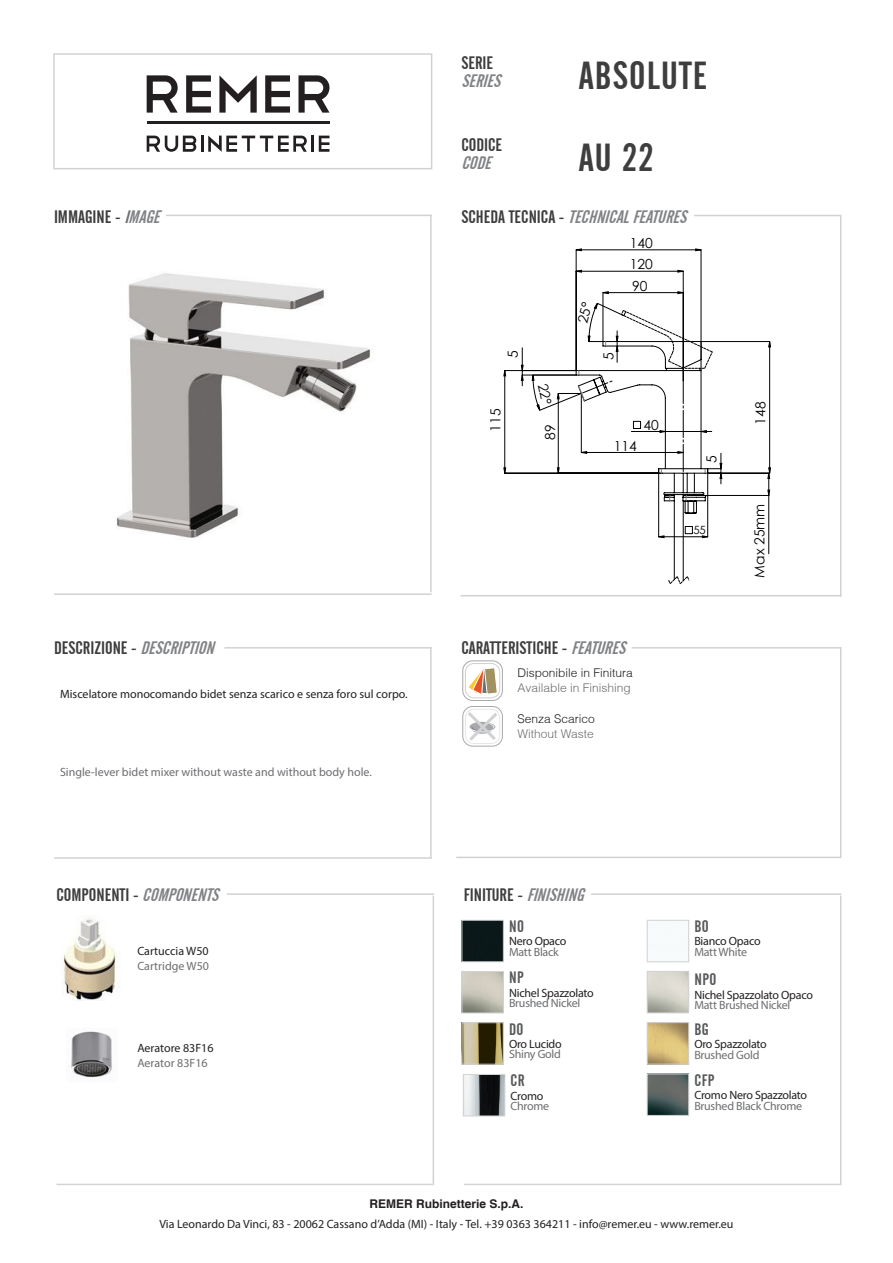
<style>
.page{position:relative;width:893px;height:1263px;background:#fff}
.page>*{position:absolute;margin:0;border:0;box-sizing:border-box;transform-origin:0 0}
.t1{font:39px "Alternate Gothic No 2 BT";letter-spacing:.03em;color:#3e3e3f}
.t2{font:18px "Alternate Gothic No 2 BT";color:#3e3e3f}
.t3{font:italic 18px "Alternate Gothic No 2 BT";color:#808285}
.t4{font:16.5px "Alternate Gothic No 2 BT";letter-spacing:.03em;color:#57585a}
.t5{font:13.8px/21.5px "Century Gothic";color:#000}
.t6{font:12px/10.6px "Myriad Pro";letter-spacing:-.02em;color:#231f20}
.t7{font:12px "Myriad Pro";color:#231f20}
.t8{font:12px "Myriad Pro";color:#6c6d70}
.t9{font:300 12px "Helvetica";color:#231f20}
.t10{font:300 12px "Helvetica";color:#6c6d70}
.t11{font:700 12px "Helvetica";color:#231f20}
.t12{font:11.4px "Century Gothic";color:#000}
.s1{font-style:italic;color:#6c6d70}
.s2{font-style:italic;color:#808285}
.s3{font-style:normal;color:#3e3e3f}
.s4{color:#6c6d70}
</style>
<div class="page">
<div style="left:53px;top:53px;width:379px;height:116px;border:2px solid #d1d2d4"></div>
<svg style="left:147px;top:75px;width:31px;height:38px"></svg>
<svg style="left:186px;top:75px;width:25px;height:38px"></svg>
<svg style="left:219px;top:75px;width:38px;height:38px"></svg>
<svg style="left:265px;top:75px;width:25px;height:38px"></svg>
<svg style="left:298px;top:75px;width:31px;height:38px"></svg>
<svg style="left:147px;top:136px;width:49px;height:16px"></svg>
<hr style="left:201px;top:136px;width:3px;height:16px;background:#231f20">
<svg style="left:208px;top:136px;width:99px;height:16px"></svg>
<hr style="left:311px;top:136px;width:3px;height:16px;background:#231f20">
<svg style="left:319px;top:136px;width:10px;height:16px"></svg>
<hr style="left:147px;top:122px;width:182px;height:2px;background:#231f20">
<hr style="left:224px;top:647px;width:208px;height:1px;background:#d1d2d4">
<hr style="left:694px;top:215px;width:147px;height:1px;background:#d1d2d4">
<hr style="left:461px;top:595px;width:380px;height:1px;background:#d1d2d4">
<hr style="left:632px;top:647px;width:209px;height:1px;background:#d1d2d4">
<hr style="left:166px;top:215px;width:266px;height:1px;background:#d1d2d4">
<hr style="left:54px;top:857px;width:378px;height:2px;background:#d1d2d4">
<hr style="left:54px;top:593px;width:378px;height:2px;background:#d1d2d4">
<hr style="left:430px;top:647px;width:2px;height:212px;background:#d1d2d4">
<hr style="left:840px;top:647px;width:1px;height:210px;background:#d1d2d4">
<hr style="left:430px;top:215px;width:2px;height:377px;background:#d1d2d4">
<hr style="left:840px;top:215px;width:1px;height:381px;background:#d1d2d4">
<hr style="left:591px;top:893px;width:250px;height:2px;background:#d1d2d4">
<hr style="left:227px;top:893px;width:207px;height:2px;background:#d1d2d4">
<hr style="left:840px;top:896px;width:1px;height:289px;background:#d1d2d4">
<hr style="left:433px;top:896px;width:1px;height:289px;background:#d1d2d4">
<hr style="left:464px;top:1184px;width:376px;height:1px;background:#d1d2d4">
<hr style="left:56px;top:1184px;width:377px;height:1px;background:#d1d2d4">
<hr style="left:456px;top:857px;width:385px;height:1px;background:#d1d2d4">
<img style="left:463px;top:922px;width:39px;height:38px">
<div style="left:461px;top:920px;width:43px;height:42px;border:1px solid #d1d2d4"></div>
<div style="left:647px;top:920px;width:42px;height:42px;border:1px solid #d1d2d4"></div>
<div style="left:461px;top:971px;width:43px;height:42px;border:1px solid #d1d2d4"></div>
<div style="left:647px;top:971px;width:42px;height:42px;border:1px solid #d1d2d4"></div>
<img style="left:463px;top:1024px;width:39px;height:39px">
<div style="left:461px;top:1022px;width:43px;height:43px;border:1px solid #d1d2d4"></div>
<img style="left:649px;top:1024px;width:38px;height:38px">
<div style="left:647px;top:1022px;width:42px;height:42px;border:1px solid #d1d2d4"></div>
<img style="left:649px;top:1075px;width:38px;height:39px">
<div style="left:647px;top:1073px;width:42px;height:43px;border:1px solid #d1d2d4"></div>
<svg style="left:467px;top:666px;width:31px;height:29px"></svg>
<div style="left:465px;top:663px;width:35px;height:35px;border:1px solid #d1d2d4;border-radius:9px"></div>
<div style="left:462px;top:660px;width:41px;height:41px;border:1px solid #a8a9ad;border-radius:10px"></div>
<img style="left:62px;top:917px;width:57px;height:83px">
<img style="left:71px;top:1031px;width:41px;height:47px">
<img style="left:465px;top:1076px;width:38px;height:38px">
<div style="left:463px;top:1074px;width:42px;height:42px;border:1px solid #d1d2d4"></div>
<img style="left:116px;top:273px;width:255px;height:265px">
<svg style="left:465px;top:709px;width:35px;height:34px"></svg>
<div style="left:465px;top:709px;width:35px;height:35px;border:1px solid #e6e7e9;border-radius:9px"></div>
<div style="left:462px;top:706px;width:41px;height:40px;border:1px solid #a8a9ad;border-radius:10px"></div>
<svg style="left:503px;top:249px;width:268px;height:335px"></svg>
<p class="t2" style="left:54px;top:207px;width:112px">IMMAGINE - <span class="s1">I</span><span class="s2">MAGE</span></p>
<p class="t2" style="left:54px;top:638px;width:167px">DESCRIZIONE - <span class="s2">DESCRIPTION</span></p>
<p class="t7" style="left:60px;top:686px;width:349px">Miscelatore monocomando bidet senza scarico e senza foro sul corpo.</p>
<p class="t8" style="left:60px;top:765px;width:313px">Single-lever bidet mixer without waste and without body hole.</p>
<p class="t2" style="left:461px;top:53px;width:33px">SERIE</p>
<p class="t3" style="left:461px;top:71px;width:46px">SERIES</p>
<p class="t2" style="left:461px;top:134px;width:42px">CODICE</p>
<p class="t3" style="left:461px;top:152px;width:36px">CODE</p>
<p class="t1" style="left:579px;top:54px;width:130px">ABSOLUTE</p>
<p class="t1" style="left:579px;top:136px;width:77px">AU 22</p>
<p class="t3" style="left:461px;top:207px;width:232px"><span class="s3">S C H E D A T E C N I C A -</span> TECHNICALFEATURES</p>
<p class="t5" style="left:630px;top:232px;width:25px">140<br>120</p>
<p class="t5" style="left:502px;top:358px;width:9px;rotate:-90deg">5</p>
<p class="t5" style="left:485px;top:432px;width:25px;rotate:-90deg">115</p>
<p class="t5" style="left:539px;top:440px;width:17px;rotate:-90deg">89</p>
<p class="t5" style="left:632px;top:275px;width:17px">90</p>
<p class="t5" style="left:597px;top:360px;width:9px;rotate:-90deg">5</p>
<p class="t5" style="left:643px;top:414px;width:17px">40</p>
<p class="t5" style="left:614px;top:435px;width:25px">114</p>
<p class="t5" style="left:701px;top:463px;width:9px;rotate:-90deg">5</p>
<p class="t12" style="left:693px;top:522px;width:14px">55</p>
<p class="t2" style="left:461px;top:638px;width:171px">CARATTERISTICHE - <span class="s2">FEATURES</span></p>
<p class="t9" style="left:518px;top:666px;width:117px">Disponibile in Finitura</p>
<p class="t10" style="left:518px;top:681px;width:115px">Available in Finishing</p>
<p class="t9" style="left:518px;top:711px;width:79px">Senza Scarico</p>
<p class="t10" style="left:518px;top:726px;width:78px">Without Waste</p>
<p class="t5" style="left:749px;top:425px;width:25px;rotate:-90deg">148</p>
<p class="t5" style="left:748px;top:578px;width:76px;rotate:-90deg">Max 25mm</p>
<p class="t2" style="left:56px;top:884px;width:169px">COMPONENTI - <span class="s2">COMPONENTS</span></p>
<p class="t2" style="left:464px;top:884px;width:127px">F I N I T U R E - <span class="s2">FINISHING</span></p>
<p class="t4" style="left:509px;top:917px;width:16px">NO</p>
<p class="t4" style="left:694px;top:917px;width:16px">BO</p>
<p class="t7" style="left:137px;top:943px;width:73px">Cartuccia W50</p>
<p class="t8" style="left:137px;top:958px;width:73px">Cartridge W50</p>
<p class="t7" style="left:137px;top:1040px;width:78px">Aeratore 83F16</p>
<p class="t8" style="left:137px;top:1055px;width:72px">Aerator 83F16</p>
<p class="t6" style="left:509px;top:936px;width:59px">Nero Opaco<br><span class="s4">Matt Black</span></p>
<p class="t6" style="left:694px;top:936px;width:68px">Bianco Opaco<br><span class="s4">Matt White</span></p>
<p class="t4" style="left:509px;top:968px;width:16px">NP</p>
<p class="t4" style="left:694px;top:970px;width:24px">NPO</p>
<p class="t6" style="left:509px;top:987px;width:86px">Nichel Spazzolato<br><span class="s4">Brushed Nickel</span></p>
<p class="t6" style="left:694px;top:989px;width:120px">Nichel Spazzolato Opaco<br><span class="s4">Matt Brushed Nickel</span></p>
<p class="t4" style="left:509px;top:1020px;width:16px">DO</p>
<p class="t4" style="left:694px;top:1020px;width:16px">BG</p>
<p class="t6" style="left:509px;top:1038px;width:54px">Oro Lucido<br><span class="s4">Shiny Gold</span></p>
<p class="t6" style="left:694px;top:1039px;width:74px">Oro Spazzolato<br><span class="s4">Brushed Gold</span></p>
<p class="t4" style="left:510px;top:1071px;width:16px">CR</p>
<p class="t4" style="left:694px;top:1071px;width:22px">CFP</p>
<p class="t6" style="left:510px;top:1090px;width:34px">Cromo</p>
<p class="t8" style="left:510px;top:1099px;width:40px">Chrome</p>
<p class="t6" style="left:694px;top:1089px;width:114px">Cromo Nero Spazzolato<br><span class="s4">Brushed Black Chrome</span></p>
<p class="t11" style="left:369px;top:1197px;width:156px">REMER Rubinetterie S.p.A.</p>
<p class="t7" style="left:159px;top:1216px;width:576px">Via Leonardo Da Vinci, 83 - 20062 Cassano d’Adda (MI) - Italy - Tel. +39 0363 364211 - info@remer.eu - www.remer.eu</p>
</div>
